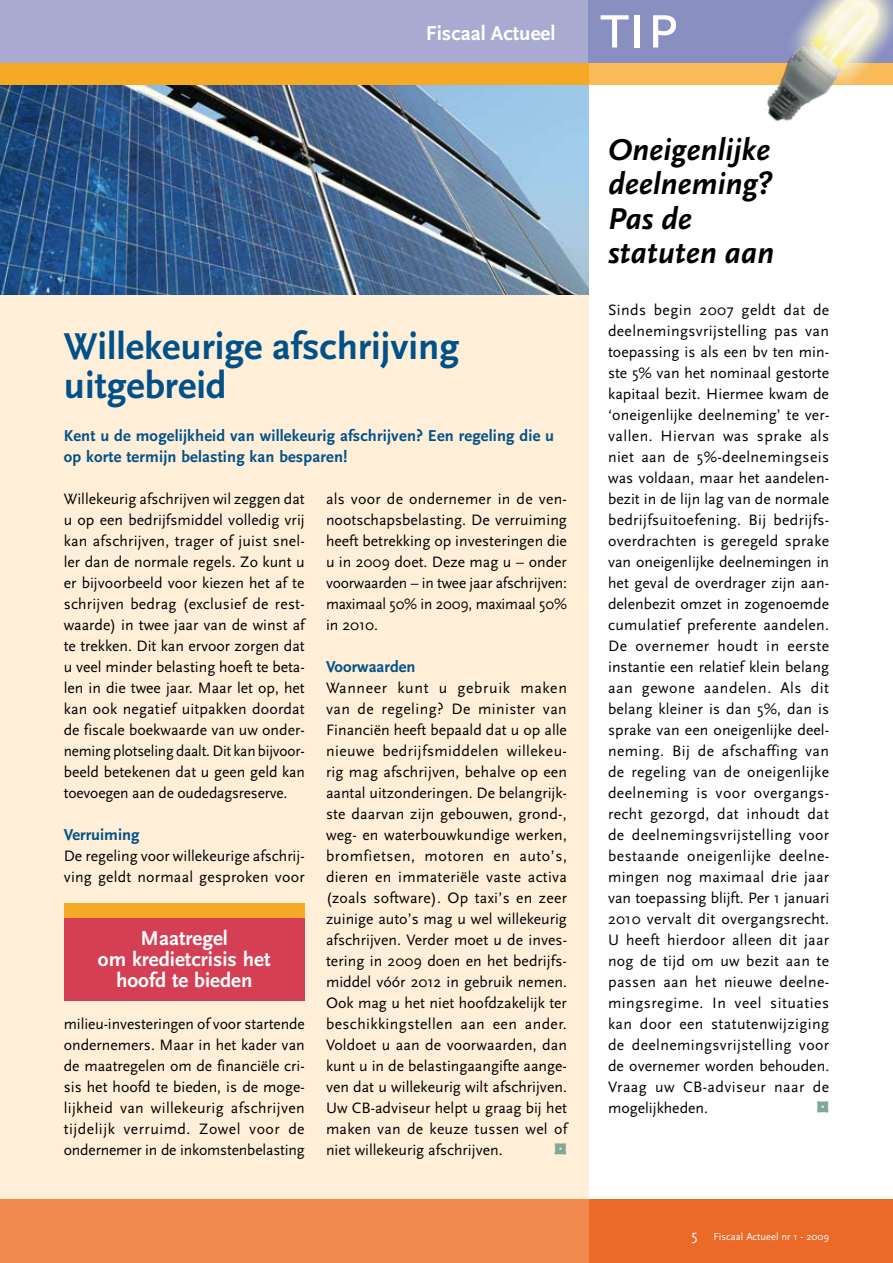
<style>
.page{position:relative;width:893px;height:1263px;background:#fff}
.page>*{position:absolute;margin:0;border:0;box-sizing:border-box;transform-origin:0 0}
.t1{font:67.5px "Scala Sans Caps";color:#fff}
.t2{font:700 39px/39px "Scala Sans";color:#005189}
.t3{font:italic 700 31.5px/34.5px "Scala Sans";color:#000}
.t4{font:22.5px "Kosmik Glyphs";color:#7fa89a}
.t5{font:700 21px/21px "Scala Sans";color:#fff;text-align:center}
.t6{font:700 16.5px/21px "Scala Sans";letter-spacing:.01em;color:#005189}
.t7{font:15.75px/21px "Scala Sans";color:#000;text-align:justify}
.t8{font:10.5px "Scala Sans";color:#fff}
.s1{font-size:15px}
</style>
<div class="page">
<div style="left:0;top:84px;width:588px;height:1115px;background:#ffefd8"></div>
<img style="left:0;top:85px;width:588px;height:209px">
<div style="left:588px;top:1199px;width:305px;height:64px;background:#eb6a28"></div>
<div style="left:0;top:1199px;width:588px;height:64px;background:#f08a4d"></div>
<div style="left:0;top:0;width:893px;height:64px;background:#a8aad1"></div>
<div style="left:588px;top:0;width:305px;height:64px;background:#898fc1"></div>
<div style="left:588px;top:64px;width:305px;height:21px;background:#f9ba57"></div>
<div style="left:0;top:64px;width:588px;height:21px;background:#f6a925"></div>
<div style="left:64px;top:908px;width:241px;height:93px;background:#d53f54"></div>
<div style="left:64px;top:903px;width:241px;height:14px;background:#f6a925"></div>
<img style="left:708px;top:0;width:185px;height:121px">
<h3 class="t5" style="left:426px;top:23px;width:131px">Fiscaal Actueel</h3>
<h1 class="t1" style="left:599px;top:-11px;width:81px">tip</h1>
<h2 class="t2" style="left:64px;top:328px;width:397px">Willekeurige afschrijving uitgebreid</h2>
<p class="t6" style="left:64px;top:426px;width:492px">Kent u de mogelijkheid van willekeurig afschrijven? Een regeling die u op korte termijn belasting kan besparen!</p>
<p class="t7" style="left:64px;top:489px;width:243px">Willekeurig afschrijven wil zeggen dat u op een bedrijfsmiddel volledig vrij kan afschrijven, trager of juist snel&shy;ler dan de normale regels. Zo kunt u er bijvoorbeeld voor kiezen het af te schrijven bedrag (exclusief de rest&shy;waarde) in twee jaar van de winst af te trekken. Dit kan ervoor zorgen dat u veel minder belasting hoeft te beta&shy;len in die twee jaar. Maar let op, het kan ook negatief uitpakken doordat de fiscale boekwaarde van uw onder&shy;neming plotseling daalt. Dit kan bijvoor&shy;beeld betekenen dat u geen geld kan toevoegen aan de oudedagsreserve.</p>
<p class="t6" style="left:64px;top:825px;width:77px">Verruiming</p>
<p class="t7" style="left:64px;top:846px;width:242px">De regeling voor willekeurige afschrij&shy;ving geldt normaal gesproken voor</p>
<p class="t7" style="left:326px;top:489px;width:242px">als voor de ondernemer in de ven&shy;nootschapsbelasting. De verruiming heeft betrekking op investeringen die u in 2009 doet. Deze mag u – onder voorwaarden – in twee jaar afschrijven: maximaal 50% in 2009, maximaal 50% in 2010.</p>
<p class="t6" style="left:326px;top:657px;width:91px">Voorwaarden</p>
<p class="t7" style="left:326px;top:678px;width:243px">Wanneer kunt u gebruik maken van de regeling? De minister van Financiën heeft bepaald dat u op alle nieuwe bedrijfsmiddelen willekeu&shy;rig mag afschrijven, behalve op een aantal uitzonderingen. De belangrijk&shy;ste daarvan zijn gebouwen, grond-, weg- en waterbouwkundige werken, bromfietsen, motoren en auto’s, dieren en immateriële vaste activa (zoals software). Op taxi’s en zeer zuinige auto’s mag u wel willekeurig afschrijven. Verder moet u de inves&shy;tering in 2009 doen en het bedrijfs&shy;middel vóór 2012 in gebruik nemen.<br>Ook mag u het niet hoofdzakelijk ter beschikkingstellen aan een ander.<br>Voldoet u aan de voorwaarden, dan kunt u in de belastingaangifte aange&shy;ven dat u willekeurig wilt afschrijven.<br>Uw CB-adviseur helpt u graag bij het maken van de keuze tussen wel of niet willekeurig afschrijven.</p>
<h3 class="t5" style="left:98px;top:928px;width:174px">Maatregel<br>om kredietcrisis het hoofd te bieden</h3>
<p class="t7" style="left:64px;top:1014px;width:242px">milieu-investeringen of voor startende ondernemers. Maar in het kader van de maatregelen om de financiële cri&shy;sis het hoofd te bieden, is de moge&shy;lijkheid van willekeurig afschrijven tijdelijk verruimd. Zowel voor de ondernemer in de inkomstenbelasting</p>
<h3 class="t4" style="left:554px;top:1137px;width:14px">0</h3>
<h3 class="t3" style="left:608px;top:133px;width:168px">Oneigenlijke deelneming?<br>Pas de statuten aan</h3>
<p class="t7" style="left:608px;top:300px;width:223px">Sinds begin 2007 geldt dat de deelnemingsvrijstelling pas van toepassing is als een bv ten min&shy;ste 5% van het nominaal gestorte kapitaal bezit. Hiermee kwam de ‘oneigenlijke deelneming’ te ver&shy;vallen. Hiervan was sprake als niet aan de 5%-deelnemingseis was voldaan, maar het aandelen&shy;bezit in de lijn lag van de normale bedrijfsuitoefening. Bij bedrijfs&shy;overdrachten is geregeld sprake van oneigenlijke deelnemingen in het geval de overdrager zijn aan&shy;delenbezit omzet in zogenoemde cumulatief preferente aandelen.<br>De overnemer houdt in eerste instantie een relatief klein belang aan gewone aandelen. Als dit belang kleiner is dan 5%, dan is sprake van een oneigenlijke deel&shy;neming. Bij de afschaffing van de regeling van de oneigenlijke deelneming is voor overgangs&shy;recht gezorgd, dat inhoudt dat de deelnemingsvrijstelling voor bestaande oneigenlijke deelne&shy;mingen nog maximaal drie jaar van toepassing blijft. Per 1 januari 2010 vervalt dit overgangsrecht.<br>U heeft hierdoor alleen dit jaar nog de tijd om uw bezit aan te passen aan het nieuwe deelne&shy;mingsregime. In veel situaties kan door een statutenwijziging de deelnemingsvrijstelling voor de overnemer worden behouden.<br>Vraag uw CB-adviseur naar de mogelijkheden.</p>
<h3 class="t4" style="left:816px;top:1095px;width:14px">0</h3>
<p class="t8" style="left:692px;top:1231px;width:139px"><span class="s1">5</span> Fiscaal Actueel nr 1 - 2009</p>
</div>
